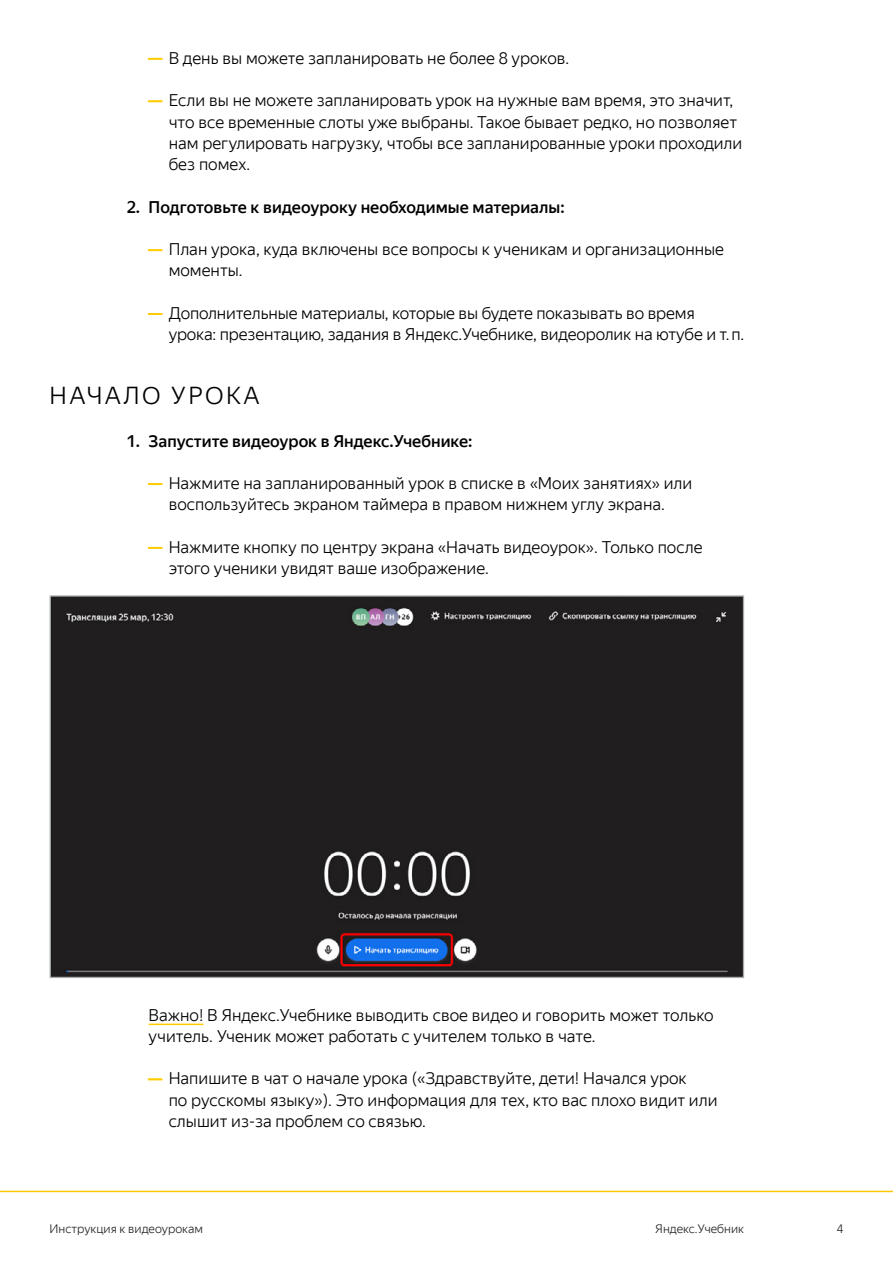
<style>
.page{position:relative;width:893px;height:1263px;background:#fff}
.page>*{position:absolute;margin:0;border:0;box-sizing:border-box;transform-origin:0 0}
.t1{font:300 24px "YS Text";letter-spacing:.1em;color:#000}
.t2{font:300 16.5px/21.3px "YS Text";color:#000}
.t3{font:500 16.5px "YS Text";color:#000}
.t4{font:300 12px "YS Text";color:#282728}
.s1{color:#fc0}
</style>
<div class="page">
<hr style="left:0;top:1191px;width:893px;height:1px;background:#fcc806">
<hr style="left:149px;top:1023px;width:54px;height:2px;background:#fc0">
<svg style="left:148px;top:58px;width:14px;height:2px"></svg>
<svg style="left:148px;top:100px;width:14px;height:2px"></svg>
<svg style="left:148px;top:249px;width:14px;height:2px"></svg>
<svg style="left:148px;top:313px;width:14px;height:2px"></svg>
<svg style="left:148px;top:483px;width:14px;height:2px"></svg>
<svg style="left:148px;top:547px;width:14px;height:2px"></svg>
<svg style="left:148px;top:1078px;width:14px;height:2px"></svg>
<div style="left:52px;top:597px;width:690px;height:379px;background:#201e1f"></div>
<p class="t2" style="left:147px;top:47px;width:423px"><span class="s1">—</span> В день вы можете запланировать не более 8 уроков.</p>
<p class="t2" style="left:169px;top:89px;width:575px;text-indent:-21px"><span class="s1">—</span> Если вы не можете запланировать урок на нужные вам время, это значит, что все временные слоты уже выбраны. Такое бывает редко, но позволяет нам регулировать нагрузку, чтобы все запланированные уроки проходили без помех.</p>
<p class="t3" style="left:127px;top:196px;width:439px">2. Подготовьте к видеоуроку необходимые материалы:</p>
<p class="t2" style="left:169px;top:238px;width:557px;text-indent:-21px"><span class="s1">—</span> План урока, куда включены все вопросы к ученикам и организационные моменты.</p>
<p class="t2" style="left:169px;top:302px;width:577px;text-indent:-21px"><span class="s1">—</span> Дополнительные материалы, которые вы будете показывать во время урока: презентацию, задания в Яндекс.Учебнике, видеоролик на ютубе и т.п.</p>
<h1 class="t1" style="left:50px;top:381px;width:212px">НАЧАЛО УРОКА</h1>
<p class="t3" style="left:127px;top:430px;width:347px">1. Запустите видеоурок в Яндекс.Учебнике:</p>
<p class="t2" style="left:147px;top:472px;width:546px;text-align:center"><span class="s1">—</span> Нажмите на запланированный урок в списке в «Моих занятиях» или воспользуйтесь экраном таймера в правом нижнем углу экрана.</p>
<p class="t2" style="left:169px;top:536px;width:535px;text-indent:-21px"><span class="s1">—</span> Нажмите кнопку по центру экрана «Начать видеоурок». Только после этого ученики увидят ваше изображение.</p>
<p class="t2" style="left:149px;top:1004px;width:567px">Важно! В Яндекс.Учебнике выводить свое видео и говорить может только учитель. Ученик может работать с учителем только в чате.</p>
<p class="t2" style="left:169px;top:1067px;width:550px;text-indent:-21px"><span class="s1">—</span> Напишите в чат о начале урока («Здравствуйте, дети! Начался урок<br>по русскомы языку»). Это информация для тех, кто вас плохо видит или слышит из-за проблем со связью.</p>
<p class="t4" style="left:50px;top:1221px;width:155px">Инструкция к видеоурокам</p>
<p class="t4" style="left:655px;top:1221px;width:90px">Яндекс.Учебник</p>
<p class="t4" style="left:837px;top:1221px;width:8px">4</p>
</div>
